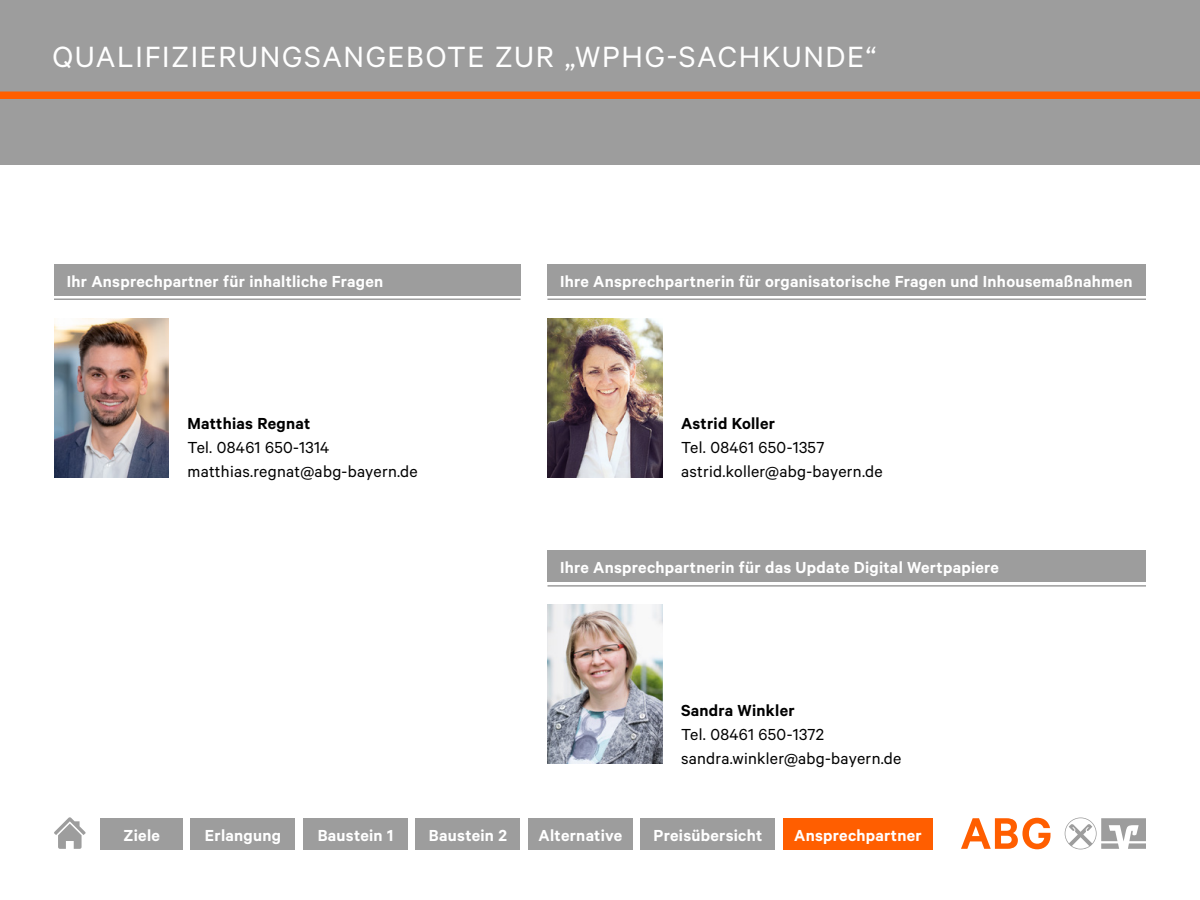
<style>
.page{position:relative;width:1200px;height:900px;background:#fff}
.page>*{position:absolute;margin:0;border:0;box-sizing:border-box;transform-origin:0 0}
.t1{font:33px "Calibre";letter-spacing:.05em;color:#fff}
.t2{font:600 18px "Calibre";letter-spacing:.015em;color:#fff}
.t3{font:18px/24px "Calibre";letter-spacing:.015em;color:#000}
.t4{font:600 18px "Calibre";letter-spacing:.015em;color:#000}
</style>
<div class="page">
<svg style="left:961px;top:818px;width:90px;height:31px"></svg>
<svg style="left:1065px;top:818px;width:81px;height:31px"></svg>
<div style="left:54px;top:264px;width:466px;height:31px;background:#9d9d9d"></div>
<div style="left:548px;top:264px;width:598px;height:31px;background:#9d9d9d"></div>
<div style="left:548px;top:550px;width:598px;height:32px;background:#9d9d9d"></div>
<hr style="left:54px;top:299px;width:466px;height:1px;background:#9d9d9d">
<hr style="left:548px;top:299px;width:598px;height:1px;background:#9d9d9d">
<hr style="left:548px;top:585px;width:598px;height:2px;background:#9d9d9d">
<img style="left:54px;top:318px;width:115px;height:159px">
<img style="left:548px;top:318px;width:114px;height:159px">
<img style="left:548px;top:605px;width:114px;height:159px">
<div style="left:0;top:0;width:1200px;height:165px;background:#9d9d9d"></div>
<div style="left:0;top:92px;width:1200px;height:7px;background:#ff5e00"></div>
<svg style="left:54px;top:817px;width:32px;height:32px"></svg>
<div style="left:100px;top:818px;width:83px;height:32px;background:#9d9d9d"></div>
<div style="left:190px;top:818px;width:106px;height:32px;background:#9d9d9d"></div>
<div style="left:303px;top:818px;width:105px;height:32px;background:#9d9d9d"></div>
<div style="left:416px;top:818px;width:104px;height:32px;background:#9d9d9d"></div>
<div style="left:528px;top:818px;width:105px;height:32px;background:#9d9d9d"></div>
<div style="left:640px;top:818px;width:136px;height:32px;background:#9d9d9d"></div>
<div style="left:783px;top:818px;width:150px;height:32px;background:#ff5e00"></div>
<h1 class="t1" style="left:52px;top:37px;width:825px">QUALIFIZIERUNGSANGEBOTE ZUR „WPHG-SACHKUNDE“</h1>
<p class="t2" style="left:67px;top:270px;width:318px">Ihr Ansprechpartner für inhaltliche Fragen</p>
<p class="t2" style="left:560px;top:270px;width:574px">Ihre Ansprechpartnerin für organisatorische Fragen und Inhousemaßnahmen</p>
<p class="t4" style="left:188px;top:413px;width:124px">Matthias Regnat</p>
<p class="t3" style="left:188px;top:435px;width:232px">Tel. 08461 650-1314 matthias.regnat@abg-bayern.de</p>
<p class="t4" style="left:681px;top:413px;width:96px">Astrid Koller</p>
<p class="t3" style="left:681px;top:435px;width:203px">Tel. 08461 650-1357 astrid.koller@abg-bayern.de</p>
<p class="t2" style="left:560px;top:557px;width:441px">Ihre Ansprechpartnerin für das Update Digital Wertpapiere</p>
<p class="t4" style="left:681px;top:699px;width:115px">Sandra Winkler</p>
<p class="t3" style="left:681px;top:721px;width:222px">Tel. 08461 650-1372 sandra.winkler@abg-bayern.de</p>
<p class="t2" style="left:124px;top:824px;width:38px">Ziele</p>
<p class="t2" style="left:205px;top:824px;width:78px">Erlangung</p>
<p class="t2" style="left:318px;top:824px;width:77px">Baustein 1</p>
<p class="t2" style="left:429px;top:824px;width:80px">Baustein 2</p>
<p class="t2" style="left:539px;top:824px;width:85px">Alternative</p>
<p class="t2" style="left:654px;top:824px;width:110px">Preisübersicht</p>
<p class="t2" style="left:794px;top:824px;width:129px">Ansprechpartner</p>
</div>
